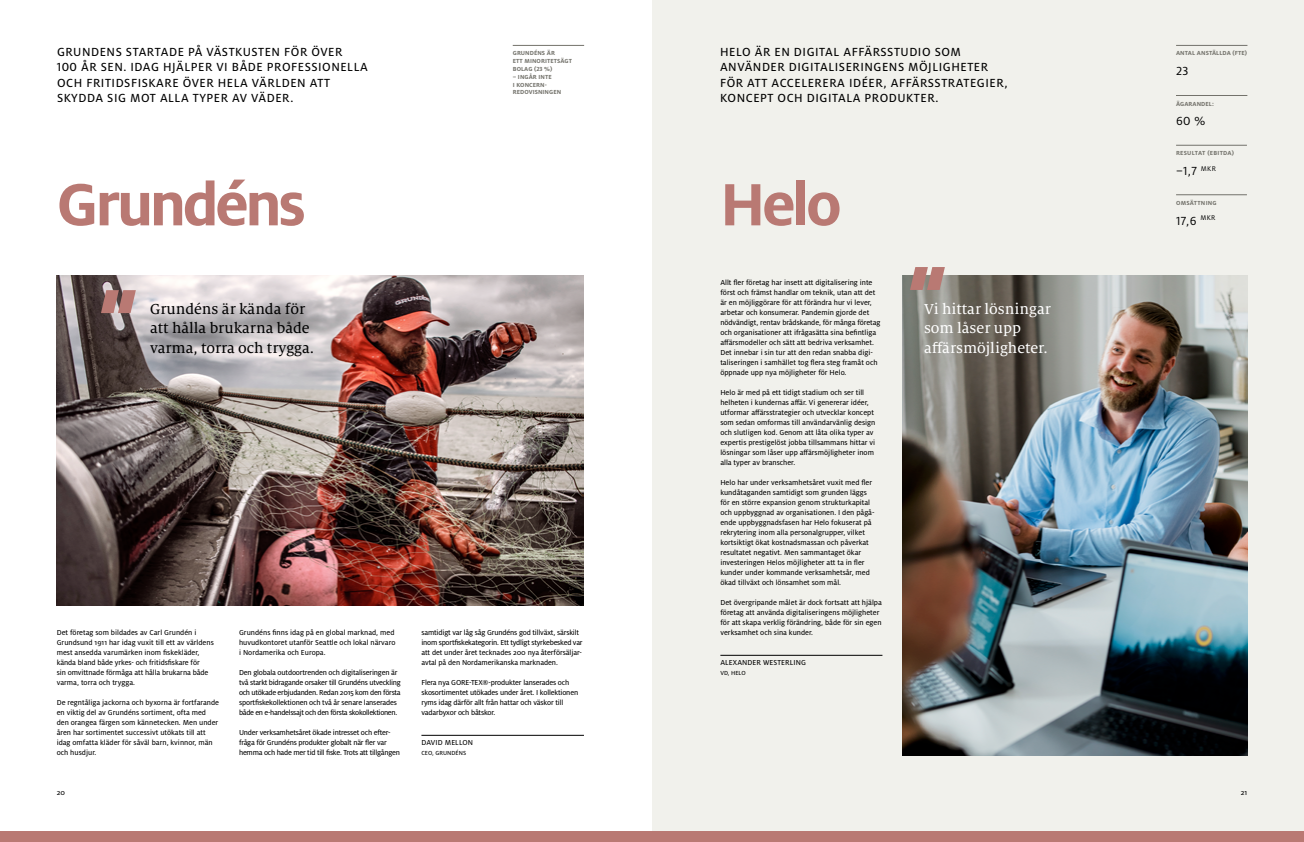
<style>
.page{position:relative;width:1304px;height:842px;background:#fff}
.page>*{position:absolute;margin:0;border:0;box-sizing:border-box;transform-origin:0 0}
.t1{font:700 66px "Milo Pro";letter-spacing:-.05em;color:#b97973}
.t2{font:16px/19.2px "Milo Serif Pro Text";color:#000}
.t3{font:16px/19.2px "Milo Serif Pro Text";color:#fff}
.t4{font:13px/15.6px "Milo Pro Text";letter-spacing:.04em;color:#000}
.t5{font:13px "Milo Pro";color:#000}
.t6{font:8px/10px "Milo Pro Text";color:#000}
.t7{font:8px/10px "Milo Pro Text";letter-spacing:-.02em;color:#000}
.t8{font:8px/10px "Milo Pro Text";letter-spacing:-.03em;color:#000}
.t9{font:8px/10px "Milo Pro Text";letter-spacing:-.025em;color:#000}
.t10{font:700 6.5px/7.8px "Milo Pro";letter-spacing:.01em;color:#73726b}
.t11{font:700 6.5px "Milo Pro";letter-spacing:.035em;color:#73726b}
.t12{font:6.5px "Milo Pro Text";color:#000}
</style>
<div class="page">
<div style="left:652px;top:0;width:652px;height:842px;background:#f1f1ec"></div>
<img style="left:902px;top:275px;width:345px;height:480px">
<img style="left:57px;top:275px;width:527px;height:330px">
<hr style="left:720px;top:655px;width:162px;height:1px;background:#000">
<svg style="left:910px;top:267px;width:35px;height:23px"></svg>
<svg style="left:101px;top:290px;width:35px;height:23px"></svg>
<hr style="left:421px;top:735px;width:163px;height:1px;background:#000">
<hr style="left:1176px;top:45px;width:71px;height:1px;background:#73726b">
<hr style="left:1176px;top:145px;width:71px;height:1px;background:#73726b">
<hr style="left:1176px;top:195px;width:71px;height:1px;background:#73726b">
<hr style="left:513px;top:45px;width:71px;height:1px;background:#73726b">
<hr style="left:1176px;top:95px;width:71px;height:1px;background:#73726b">
<div style="left:0;top:831px;width:1304px;height:11px;background:#b97973"></div>
<h3 class="t4" style="left:57px;top:44px;width:312px">GRUNDENS STARTADE PÅ VÄSTKUSTEN FÖR ÖVER<br>100 ÅR SEN. IDAG HJÄLPER VI BÅDE PROFESSIONELLA OCH FRITIDSFISKARE ÖVER HELA VÄRLDEN ATT SKYDDA SIG MOT ALLA TYPER AV VÄDER.</h3>
<h1 class="t1" style="left:57px;top:167px;width:251px">Grundéns</h1>
<h2 class="t2" style="left:150px;top:300px;width:165px">Grundéns är kända för att hålla brukarna både varma, torra och trygga.</h2>
<p class="t10" style="left:513px;top:49px;width:61px">GRUNDÉNS ÄR<br>ETT MINORITETSÄGT<br>BOLAG (23 %)</p>
<p class="t10" style="left:513px;top:73px;width:50px">– INGÅR INTE<br>I KONCERN-<br>REDOVISNINGEN</p>
<p class="t6" style="left:57px;top:628px;width:159px">Det företag som bildades av Carl Grundén i Grundsund 1911 har idag vuxit till ett av världens mest ansedda varumärken inom fiskekläder, kända bland både yrkes- och fritidsfiskare för<br>sin omvittnade förmåga att hålla brukarna både varma, torra och trygga.</p>
<p class="t6" style="left:57px;top:698px;width:164px">De regntåliga jackorna och byxorna är fortfarande en viktig del av Grundéns sortiment, ofta med den orangea färgen som kännetecken. Men under åren har sortimentet successivt utökats till att idag omfatta kläder för såväl barn, kvinnor, män och husdjur.</p>
<p class="t6" style="left:239px;top:628px;width:158px;text-align:justify">Grundéns finns idag på en global marknad, med huvudkontoret utanför Seattle och lokal närvaro i Nordamerika och Europa.</p>
<p class="t8" style="left:239px;top:668px;width:163px">Den globala outdoortrenden och digitaliseringen är två starkt bidragande orsaker till Grundéns utveckling och utökade erbjudanden. Redan 2015 kom den första sportfiskekollektionen och två år senare lanserades både en e-handelssajt och den första skokollektionen.</p>
<p class="t9" style="left:239px;top:728px;width:162px">Under verksamhetsåret ökade intresset och efter&shy;fråga för Grundéns produkter globalt när fler var hemma och hade mer tid till fiske. Trots att tillgången</p>
<p class="t7" style="left:421px;top:628px;width:163px">samtidigt var låg såg Grundéns god tillväxt, särskilt inom sportfiskekategorin. Ett tydligt styrkebesked var att det under året tecknades 200 nya återförsäljar&shy;avtal på den Nordamerikanska marknaden.</p>
<p class="t7" style="left:421px;top:678px;width:158px">Flera nya GORE-TEX®-produkter lanserades och skosortimentet utökades under året. I kollektionen ryms idag därför allt från hattar och väskor till vadarbyxor och båtskor.</p>
<p class="t6" style="left:421px;top:738px;width:53px">DAVID MELLON</p>
<p class="t12" style="left:421px;top:750px;width:46px">CEO, GRUNDÉNS</p>
<h3 class="t4" style="left:720px;top:44px;width:289px">HELO ÄR EN DIGITAL AFFÄRSSTUDIO SOM ANVÄNDER DIGITALISERINGENS MÖJLIGHETER FÖR ATT ACCELERERA IDÉER, AFFÄRSSTRATEGIER, KONCEPT OCH DIGITALA PRODUKTER.</h3>
<h1 class="t1" style="left:720px;top:167px;width:123px">Helo</h1>
<p class="t6" style="left:720px;top:278px;width:161px">Allt fler företag har insett att digitalisering inte först och främst handlar om teknik, utan att det är en möjliggörare för att förändra hur vi lever, arbetar och konsumerar. Pandemin gjorde det nödvändigt, rentav brådskande, för många företag och organisationer att ifrågasätta sina befintliga affärsmodeller och sätt att bedriva verksamhet.<br>Det innebar i sin tur att den redan snabba digi&shy;taliseringen i samhället tog flera steg framåt och öppnade upp nya möjligheter för Helo.</p>
<p class="t6" style="left:720px;top:388px;width:157px">Helo är med på ett tidigt stadium och ser till helheten i kundernas affär. Vi genererar idéer, utformar affärsstrategier och utvecklar koncept som sedan omformas till användarvänlig design och slutligen kod. Genom att låta olika typer av expertis prestigelöst jobba tillsammans hittar vi lösningar som låser upp affärsmöjligheter inom alla typer av branscher.</p>
<p class="t6" style="left:720px;top:478px;width:156px">Helo har under verksamhetsåret vuxit med fler kundåtaganden samtidigt som grunden läggs för en större expansion genom strukturkapital och uppbyggnad av organisationen. I den pågå&shy;ende uppbyggnadsfasen har Helo fokuserat på rekrytering inom alla personalgrupper, vilket kortsiktigt ökat kostnadsmassan och påverkat resultatet negativt. Men sammantaget ökar investeringen Helos möjligheter att ta in fler kunder under kommande verksamhetsår, med ökad tillväxt och lönsamhet som mål.</p>
<p class="t6" style="left:720px;top:598px;width:163px">Det övergripande målet är dock fortsatt att hjälpa företag att använda digitaliseringens möjligheter för att skapa verklig förändring, både för sin egen verksamhet och sina kunder.</p>
<p class="t6" style="left:720px;top:658px;width:87px">ALEXANDER WESTERLING</p>
<p class="t12" style="left:720px;top:670px;width:27px">VD, HELO</p>
<h2 class="t3" style="left:924px;top:300px;width:128px">Vi hittar lösningar som låser upp affärsmöjligheter.</h2>
<p class="t10" style="left:1176px;top:49px;width:73px">ANTAL ANSTÄLLDA (FTE)</p>
<h3 class="t5" style="left:1176px;top:64px;width:14px">23</h3>
<p class="t10" style="left:1176px;top:100px;width:40px">ÄGARANDEL:</p>
<h3 class="t5" style="left:1176px;top:114px;width:31px">60 %</h3>
<p class="t11" style="left:1176px;top:150px;width:60px">RESULTAT (EBITDA)</p>
<h3 class="t5" style="left:1176px;top:164px;width:41px">–1,7 <sup>MKR</sup></h3>
<p class="t11" style="left:1176px;top:199px;width:42px">OMSÄTTNING</p>
<h3 class="t5" style="left:1176px;top:213px;width:41px">17,6 <sup>MKR</sup></h3>
<p class="t6" style="left:57px;top:788px;width:10px">20</p>
<p class="t6" style="left:1241px;top:788px;width:8px">21</p>
</div>
